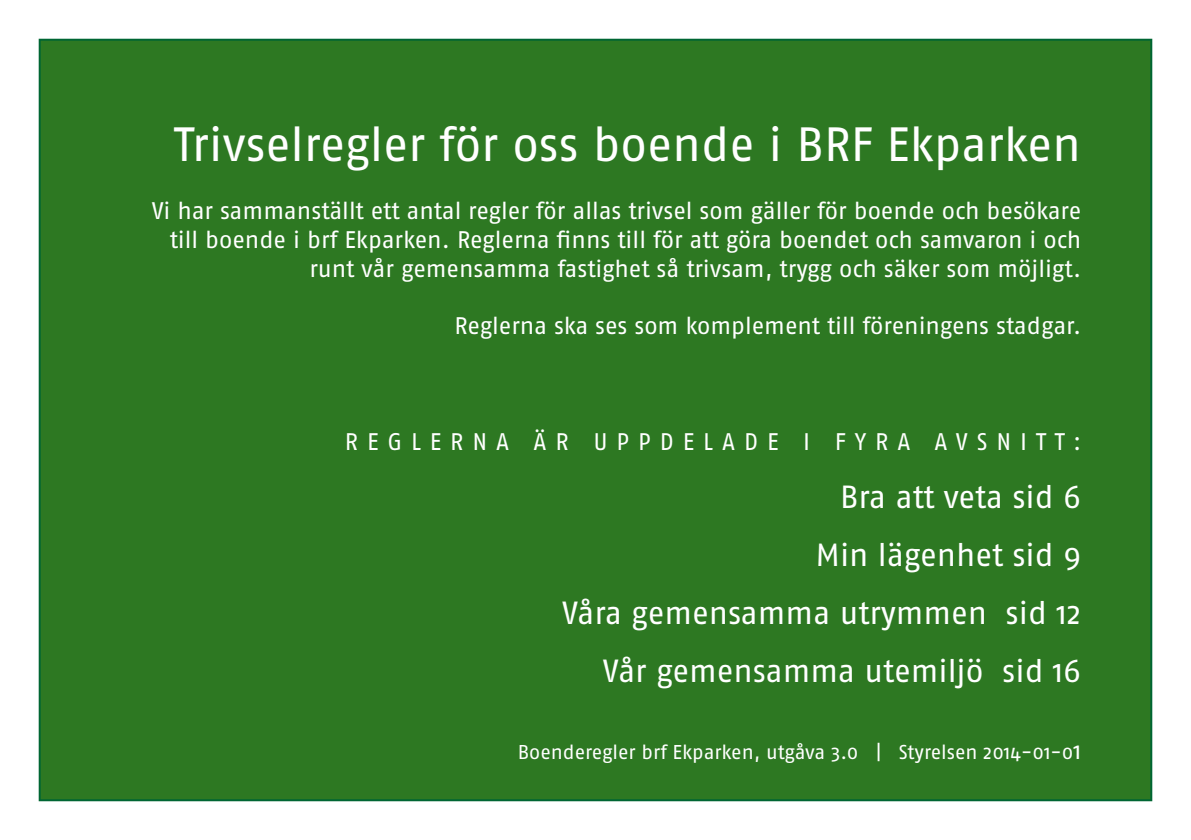
<style>
.page{position:relative;width:1191px;height:840px;background:#fff}
.page>*{position:absolute;margin:0;border:0;box-sizing:border-box;transform-origin:0 0}
.t1{font:48px "Fago No";letter-spacing:-.005em;color:#fff}
.t2{font:32px/58px "Fago No";color:#fff;text-align:right}
.t3{font:24px/28.8px "Fago No";color:#fff;text-align:right}
.t4{font:24px "Fago No";letter-spacing:.37em;color:#fff}
.t5{font:20px "Fago No";letter-spacing:-.005em;color:#fff}
.s1{font-size:24px}
</style>
<div class="page">
<div style="left:39px;top:39px;width:1113px;height:761px;background:#2d7822;border:2px solid #063"></div>
<h1 class="t1" style="left:174px;top:117px;width:908px">Trivselregler för oss boende i BRF Ekparken</h1>
<p class="t3" style="left:152px;top:196px;width:931px">Vi har sammanställt ett antal regler för allas trivsel som gäller för boende och besökare till boende i brf Ekparken. Reglerna finns till för att göra boendet och samvaron i och runt vår gemensamma fastighet så trivsam, trygg och säker som möjligt.</p>
<p class="t3" style="left:454px;top:311px;width:628px">Reglerna ska ses som komplement till föreningens stadgar.</p>
<p class="t4" style="left:345px;top:427px;width:738px">REGLERNA ÄR UPPDELADE I FYRA AVSNITT:</p>
<h2 class="t2" style="left:562px;top:467px;width:520px">Bra att veta sid 6<br>Min lägenhet sid 9<br>Våra gemensamma utrymmen sid 12<br>Vår gemensamma utemiljö sid 16</h2>
<p class="t5" style="left:518px;top:740px;width:565px">Boenderegler brf Ekparken, utgåva 3.0 | Styrelsen 2014-01-0<span class="s1">1</span></p>
</div>
